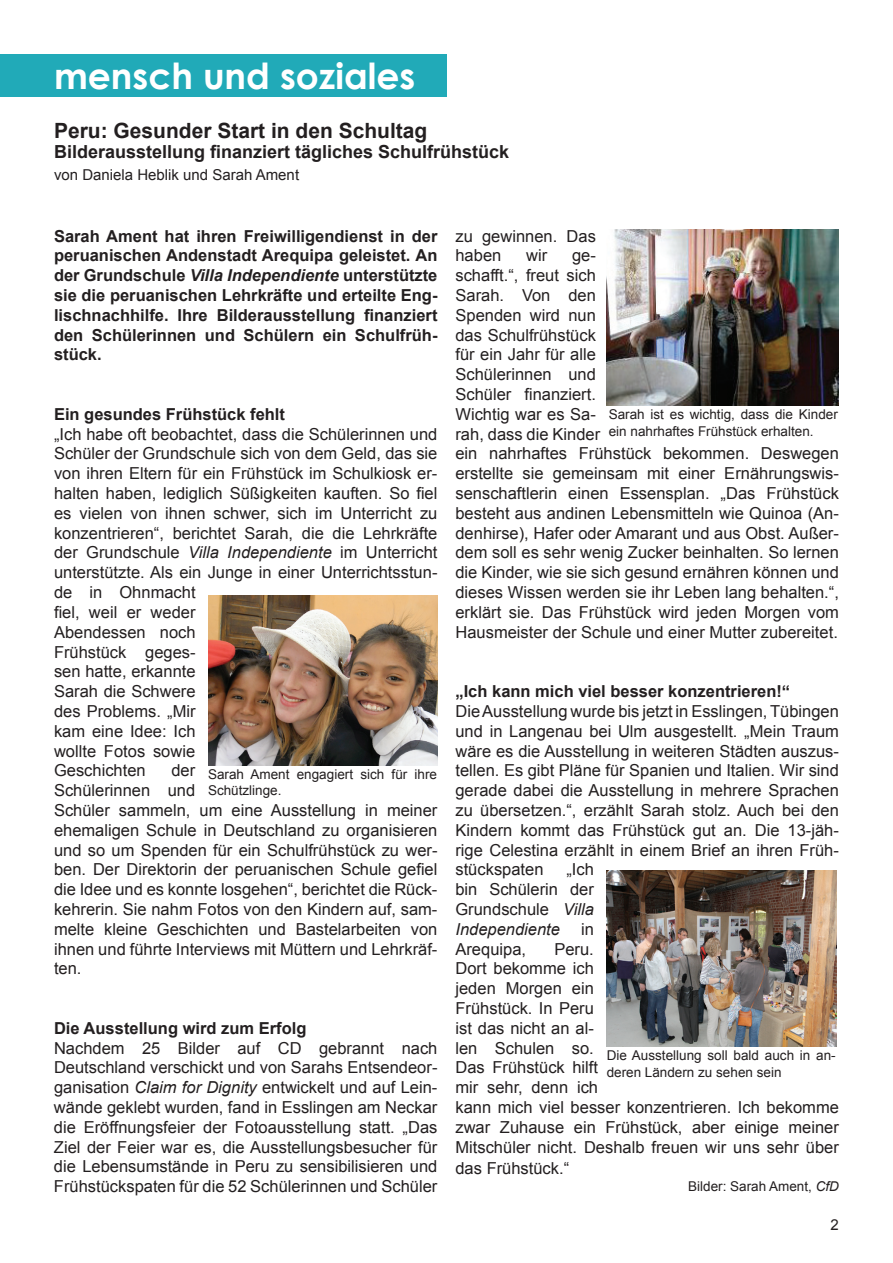
<style>
.page{position:relative;width:893px;height:1263px;background:#fff}
.page>*{position:absolute;margin:0;border:0;box-sizing:border-box;transform-origin:0 0}
.t1{font:700 36px "Century Gothic";color:#fff}
.t2{font:700 21px "Arial";color:#231f20}
.t3{font:700 18px "Arial";color:#231f20}
.t4{font:16.5px/19.8px "Arial";color:#231f20}
.t5{font:700 16.5px/19.8px "Arial";color:#231f20;text-align:justify}
.t6{font:15px "Arial";color:#231f20}
.t7{font:13.5px/16.2px "Arial";color:#231f20}
.s1{font-style:italic}
</style>
<div class="page">
<div style="left:0;top:54px;width:446px;height:42px;background:#21aab8"></div>
<img style="left:208px;top:595px;width:229px;height:171px">
<img style="left:607px;top:230px;width:231px;height:175px">
<img style="left:607px;top:871px;width:229px;height:175px">
<h1 class="t1" style="left:54px;top:55px;width:363px">mensch und soziales</h1>
<p class="t2" style="left:54px;top:116px;width:375px">Peru: Gesunder Start in den Schultag</p>
<p class="t3" style="left:54px;top:140px;width:457px">Bilderausstellung finanziert tägliches Schulfrühstück</p>
<p class="t6" style="left:54px;top:165px;width:247px">von Daniela Heblik und Sarah Ament</p>
<p class="t5" style="left:54px;top:226px;width:385px">Sarah Ament hat ihren Freiwilligendienst in der peruanischen Andenstadt Arequipa geleistet. An der Grundschule <span class="s1">Villa Independiente</span> unterstützte sie die peruanischen Lehrkräfte und erteilte Eng&shy;lischnachhilfe. Ihre Bilderausstellung finanziert den Schülerinnen und Schülern ein Schulfrüh&shy;stück.</p>
<p class="t5" style="left:54px;top:405px;width:233px">Ein gesundes Frühstück fehlt</p>
<p class="t4" style="left:54px;top:424px;width:385px">„Ich habe oft beobachtet, dass die Schülerinnen und<br>Schüler der Grundschule sich von dem Geld, das sie von ihren Eltern für ein Frühstück im Schulkiosk er&shy;halten haben, lediglich Süßigkeiten kauften. So fiel es vielen von ihnen schwer, sich im Unterricht zu konzentrieren“, berichtet Sarah, die die Lehrkräfte der Grundschule <span class="s1">Villa Independiente</span> im Unterricht unterstützte. Als ein Junge in einer Unterrichtsstun&shy;de in Ohnmacht<br>fiel, weil er weder<br>Abendessen noch<br>Frühstück geges-<br>sen hatte, erkannte<br>Sarah die Schwere<br>des Problems. „Mir<br>kam eine Idee: Ich<br>wollte Fotos sowie<br>Geschichten</p>
<p class="t4" style="left:54px;top:761px;width:385px;text-indent:117px">der<br>Schülerinnen und<br>Schüler sammeln, um eine Ausstellung in meiner ehemaligen Schule in Deutschland zu organisieren und so um Spenden für ein Schulfrühstück zu wer&shy;ben. Der Direktorin der peruanischen Schule gefiel die Idee und es konnte losgehen“, berichtet die Rück&shy;kehrerin. Sie nahm Fotos von den Kindern auf, sam&shy;melte kleine Geschichten und Bastelarbeiten von ihnen und führte Interviews mit Müttern und Lehrkräf&shy;ten.</p>
<p class="t7" style="left:208px;top:766px;width:231px">Sarah Ament engagiert sich für ihre<br>Schützlinge.</p>
<p class="t5" style="left:54px;top:1018px;width:254px">Die Ausstellung wird zum Erfolg</p>
<p class="t4" style="left:54px;top:1038px;width:385px;text-align:justify">Nachdem 25 Bilder auf CD gebrannt nach Deutschland verschickt und von Sarahs Entsendeor&shy;ganisation <span class="s1">Claim for Dignity</span> entwickelt und auf Lein&shy;wände geklebt wurden, fand in Esslingen am Neckar die Eröffnungsfeier der Fotoausstellung statt. „Das Ziel der Feier war es, die Ausstellungsbesucher für die Lebensumstände in Peru zu sensibilisieren und Frühstückspaten für die 52 Schülerinnen und Schüler</p>
<p class="t4" style="left:455px;top:226px;width:142px">zu gewinnen. Das haben</p>
<p class="t4" style="left:526px;top:246px;width:23px">wir</p>
<p class="t4" style="left:455px;top:246px;width:385px;text-indent:117px">ge-<br>schafft.“, freut sich<br>Sarah. Von den<br>Spenden wird nun<br>das Schulfrühstück<br>für ein Jahr für alle<br>Schülerinnen und<br>Schüler finanziert.<br>Wichtig war es Sa-<br>rah, dass die Kinder<br>ein nahrhaftes Frühstück bekommen. Deswegen erstellte sie gemeinsam mit einer Ernährungswis&shy;senschaftlerin einen Essensplan. „Das Frühstück besteht aus andinen Lebensmitteln wie Quinoa (An&shy;denhirse), Hafer oder Amarant und aus Obst. Außer&shy;dem soll es sehr wenig Zucker beinhalten. So lernen die Kinder, wie sie sich gesund ernähren können und dieses Wissen werden sie ihr Leben lang behalten.“, erklärt sie. Das Frühstück wird jeden Morgen vom Hausmeister der Schule und einer Mutter zubereitet.</p>
<p class="t7" style="left:609px;top:407px;width:231px">Sarah ist es wichtig, dass die Kinder ein nahrhaftes Frühstück erhalten.</p>
<p class="t5" style="left:455px;top:682px;width:336px">„Ich kann mich viel besser konzentrieren!“</p>
<p class="t4" style="left:455px;top:701px;width:385px;text-align:justify">Die Ausstellung wurde bis jetzt in Esslingen, Tübingen und in Langenau bei Ulm ausgestellt. „Mein Traum wäre es die Ausstellung in weiteren Städten auszus&shy;tellen. Es gibt Pläne für Spanien und Italien. Wir sind gerade dabei die Ausstellung in mehrere Sprachen zu übersetzen.“, erzählt Sarah stolz. Auch bei den Kindern kommt das Frühstück gut an. Die 13-jäh&shy;rige Celestina erzählt in einem Brief an ihren Früh&shy;stückspaten</p>
<p class="t4" style="left:455px;top:860px;width:140px;text-align:justify;text-indent:111px">„Ich bin Schülerin der Grundschule <span class="s1">Villa Independiente</span></p>
<p class="t4" style="left:581px;top:919px;width:14px">in</p>
<p class="t4" style="left:455px;top:939px;width:385px;text-indent:99px">Peru.<br>Dort bekomme ich<br>jeden Morgen ein<br>Frühstück. In Peru<br>ist das nicht an al-<br>len Schulen so.<br>Das Frühstück hilft<br>mir sehr, denn ich<br>kann mich viel besser konzentrieren. Ich bekomme zwar Zuhause ein Frühstück, aber einige meiner<br>Mitschüler nicht. Deshalb freuen wir uns sehr über</p>
<p class="t4" style="left:455px;top:1159px;width:115px">das Frühstück.“</p>
<p class="t4" style="left:455px;top:939px;width:72px">Arequipa,</p>
<p class="t7" style="left:607px;top:1048px;width:231px">Die Ausstellung soll bald auch in an&shy;deren Ländern zu sehen sein</p>
<p class="t7" style="left:688px;top:1178px;width:152px">Bilder: Sarah Ament, <span class="s1">CfD</span></p>
<p class="t6" style="left:831px;top:1215px;width:10px">2</p>
</div>
